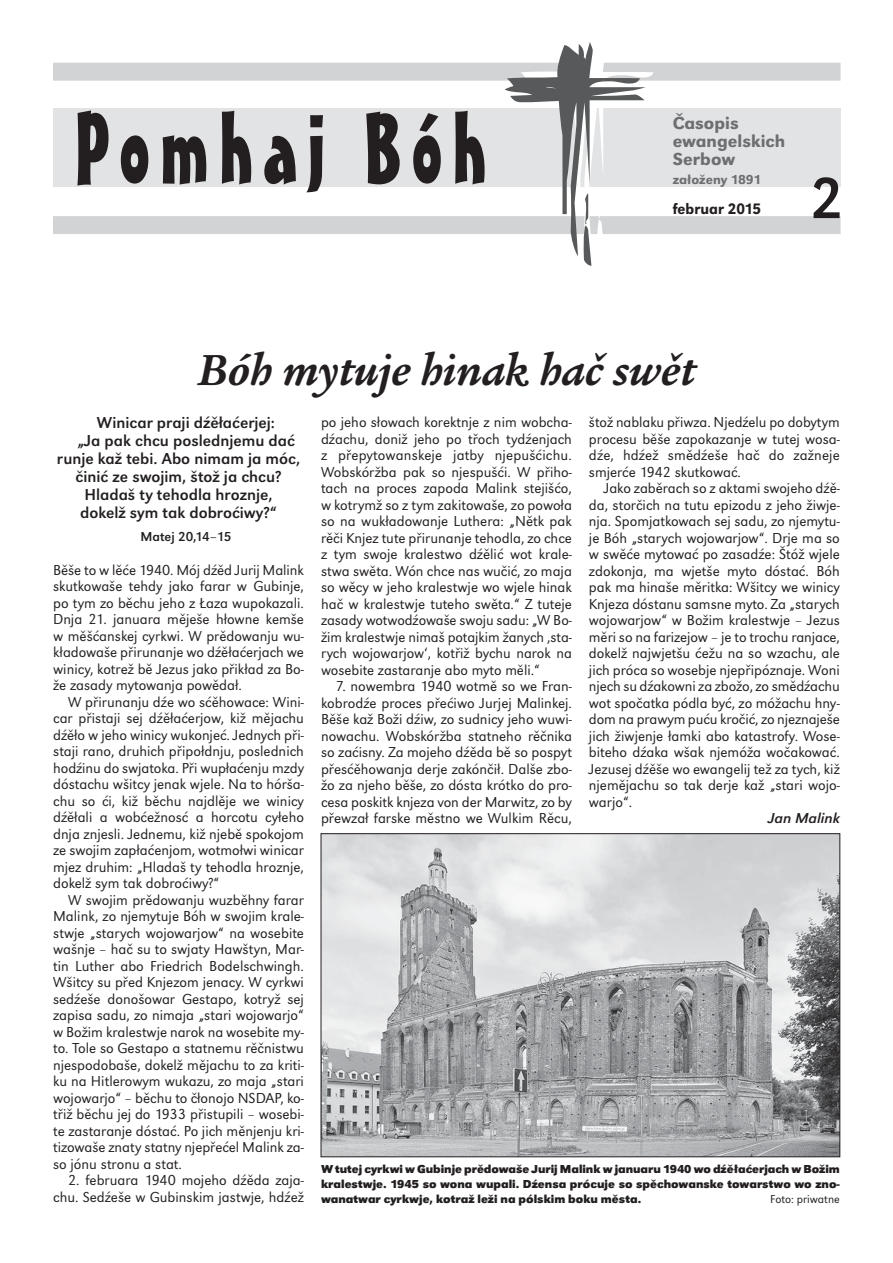
<style>
.page{position:relative;width:893px;height:1263px;background:#fff}
.page>*{position:absolute;margin:0;border:0;box-sizing:border-box;transform-origin:0 0}
.t1{font:60px "URW Grotesk TEE";color:#231f20}
.t2{font:italic 700 45px "Legacy Ser Itc TEE";color:#231f20}
.t3{font:500 18px/18px "URW Grotesk TEE";color:#6d6e70}
.t4{font:16.5px "URW Grotesk TEE";color:#231f20}
.t5{font:500 15.75px "URW Grotesk TEE";color:#231f20;scale:.94 1}
.t6{font:15px/16.5px "URW Grotesk TEE Ligh";color:#231f20;text-align:justify}
.t7{font:italic 15px "URW Grotesk TEE";color:#231f20}
.t8{font:13.5px "URW Grotesk TEE";color:#231f20}
.t9{font:500 13.5px "URW Grotesk TEE";color:#6d6e70}
.t10{font:700 12px/15px "URW Grotesk TEE";color:#231f20;text-align:justify}
.t11{font:12px "URW Grotesk TEE Ligh";color:#231f20}
</style>
<div class="page">
<div style="left:53px;top:216px;width:787px;height:18px;background:#d1d3d4"></div>
<div style="left:53px;top:109px;width:787px;height:78px;background:#e2e3e4"></div>
<div style="left:53px;top:63px;width:787px;height:18px;background:#d1d3d4"></div>
<svg style="left:505px;top:42px;width:154px;height:224px"></svg>
<svg style="left:77px;top:110px;width:32px;height:76px"></svg>
<svg style="left:121px;top:135px;width:27px;height:49px"></svg>
<svg style="left:163px;top:135px;width:43px;height:50px"></svg>
<svg style="left:222px;top:111px;width:29px;height:73px"></svg>
<svg style="left:264px;top:136px;width:32px;height:49px"></svg>
<svg style="left:306px;top:115px;width:17px;height:77px"></svg>
<svg style="left:366px;top:112px;width:34px;height:72px"></svg>
<svg style="left:413px;top:113px;width:28px;height:71px"></svg>
<svg style="left:455px;top:111px;width:29px;height:73px"></svg>
<img style="left:323px;top:835px;width:515px;height:320px">
<p class="t3" style="left:673px;top:116px;width:114px">Časopis ewangelskich<br>Serbow</p>
<p class="t9" style="left:673px;top:175px;width:90px">załoženy 1891</p>
<p class="t5" style="left:673px;top:203px;width:96px">februar 2015</p>
<h1 class="t1" style="left:810px;top:174px;width:35px">2</h1>
<h2 class="t2" style="left:198px;top:350px;width:498px">Bóh mytuje hinak hač swět</h2>
<p class="t4" style="left:97px;top:416px;width:180px">Winicar praji dźěłaćerjej:</p>
<p class="t4" style="left:77px;top:434px;width:219px">„Ja pak chcu poslednjemu dać</p>
<p class="t4" style="left:57px;top:452px;width:245px">runje kaž tebi. Abo nimam ja móc,</p>
<p class="t4" style="left:76px;top:470px;width:207px">činić ze swojim, štož ja chcu?</p>
<p class="t4" style="left:84px;top:488px;width:190px">Hladaš ty tehodla hroznje,</p>
<p class="t4" style="left:80px;top:506px;width:198px">dokelž sym tak dobroćiwy?“</p>
<p class="t8" style="left:140px;top:531px;width:92px">Matej 20,14–15</p>
<p class="t6" style="left:53px;top:563px;width:252px">Běše to w lěće 1940. Mój dźěd Jurij Malink skutkowaše tehdy jako farar w Gubinje, po tym zo běchu jeho z Łaza wupokazali.<br>Dnja 21. januara měješe hłowne kemše w měšćanskej cyrkwi. W prědowanju wu&shy;kła dowaše přirunanje wo dźěłaćerjach we winicy, kotrež bě Jezus jako přikład za Bo&shy;že zasady mytowanja powědał.</p>
<p class="t6" style="left:53px;top:695px;width:252px;text-indent:15px">W přirunanju dźe wo sćěhowace: Wini&shy;car přistaji sej dźěłaćerjow, kiž mějachu dźěło w jeho winicy wukonjeć. Jednych při&shy;staji rano, druhich připołdnju, poslednich hodźinu do swjatoka. Při wupłaćenju mzdy dóstachu wšitcy jenak wjele. Na to hórša&shy;chu so ći, kiž běchu najdlěje we winicy dźěłali a wobćežnosć a horcotu cyłeho dnja znjesli. Jednemu, kiž njebě spokojom ze swojim zapłaćenjom, wotmołwi winicar mjez druhim: „Hladaš ty tehodla hroznje, dokelž sym tak dobroćiwy?“</p>
<p class="t6" style="left:53px;top:893px;width:252px;text-indent:15px">W swojim prědowanju wuzběhny farar Malink, zo njemytuje Bóh w swojim krale&shy;stwje „starych wojowarjow“ na wosebite wašnje – hač su to swjaty Hawštyn, Mar&shy;tin Luther abo Friedrich Bodelschwingh.<br>Wšitcy su před Knjezom jenacy. W cyrkwi sedźeše donošowar Gestapo, kotryž sej zapisa sadu, zo nimaja „stari wojowarjo“ w Božim kralestwje narok na wosebite my&shy;to. Tole so Gestapo a statnemu rěčnistwu njespodobaše, dokelž mějachu to za kriti&shy;ku na Hitlerowym wukazu, zo maja „stari wojowarjo“ – běchu to čłonojo NSDAP, ko&shy;třiž běchu jej do 1933 přistupili – wosebi&shy;te zastaranje dóstać. Po jich měnjenju kri&shy;tizowaše znaty statny njepřećel Malink za&shy;so jónu stronu a stat.</p>
<p class="t6" style="left:53px;top:1173px;width:252px;text-align:right">2. februara 1940 mojeho dźěda zaja&shy;chu. Sedźeše w Gubinskim jastwje, hdźež</p>
<p class="t6" style="left:321px;top:415px;width:252px">po jeho słowach korektnje z nim wobcha&shy;dźachu, doniž jeho po třoch tydźenjach z přepytowanskeje jatby njepušćichu.<br>Wob skóržba pak so njespušći. W přiho&shy;tach na proces zapoda Malink stejišćo, w kotrymž so z tym zakitowaše, zo powoła so na wukładowanje Luthera: „Nětk pak rěči Knjez tute přirunanje tehodla, zo chce z tym swoje kralestwo dźělić wot krale&shy;stwa swěta. Wón chce nas wučić, zo maja so wěcy w jeho kralestwje wo wjele hinak hač w kralestwje tuteho swěta.“ Z tuteje zasady wotwodźowaše swoju sadu: „W Bo&shy;žim kralestwje nimaš potajkim ža nych ,sta&shy;rych wojowarjow‘, kotřiž bychu na rok na wo sebite zastaranje abo myto měli.“</p>
<p class="t6" style="left:321px;top:679px;width:252px;text-indent:15px">7. nowembra 1940 wotmě so we Fran&shy;kobrodźe proces přećiwo Jurjej Malinkej.<br>Běše kaž Boži dźiw, zo sudnicy jeho wuwi&shy;nowachu. Wobskóržba statneho rěčnika so zaćisny. Za mojeho dźěda bě so pospyt přesćěhowanja derje zakónčił. Dalše zbo&shy;žo za njeho běše, zo dósta krótko do pro&shy;cesa poskitk knjeza von der Marwitz, zo by přewzał farske městno we Wulkim Rěcu,</p>
<p class="t6" style="left:589px;top:415px;width:252px">štož nablaku přiwza. Njedźelu po doby tym procesu běše zapokazanje w tutej wosa&shy;dźe, hdźež smědźeše hač do zažneje smjer će 1942 skutkować.</p>
<p class="t6" style="left:589px;top:481px;width:252px;text-indent:15px">Jako zaběrach so z aktami swojeho dźě&shy;da, storčich na tutu epizodu z jeho žiwje&shy;nja. Spomjatkowach sej sadu, zo njemytu&shy;je Bóh „starych wojowarjow“. Drje ma so w swěće mytować po zasadźe: Štóž wjele zdokonja, ma wjetše myto dóstać. Bóh pak ma hinaše měritka: Wšitcy we winicy Knjeza dóstanu samsne myto. Za „starych wojowarjow“ w Božim kralestwje – Jezus měri so na farizejow – je to trochu ranjace, dokelž najwjetšu ćežu na so wzachu, ale jich próca so wosebje njepřipóznaje. Woni njech su dźakowni za zbožo, zo smědźachu wot spočatka pódla być, zo móžachu hny&shy;dom na prawym puću kročić, zo njeznaješe jich žiwjenje łamki abo katastrofy. Wose&shy;biteho dźaka wšak njemóža wočakować.<br>Jezusej dźěše wo ewangelij tež za tych, kiž njemějachu so tak derje kaž „stari wojo&shy;warjo“.</p>
<p class="t7" style="left:768px;top:812px;width:73px">Jan Malink</p>
<p class="t10" style="left:321px;top:1162px;width:520px">W tutej cyrkwi w Gubinje prědowaše Jurij Malink w januaru 1940 wo dźěłaćerjach w Božim kralestwje. 1945 so wona wupali. Dźensa prócuje so spěchowanske towarstwo wo zno&shy;wanatwar cyrkwje, kotraž leži na pólskim boku města.</p>
<p class="t11" style="left:770px;top:1194px;width:71px">Foto: priwatne</p>
</div>
